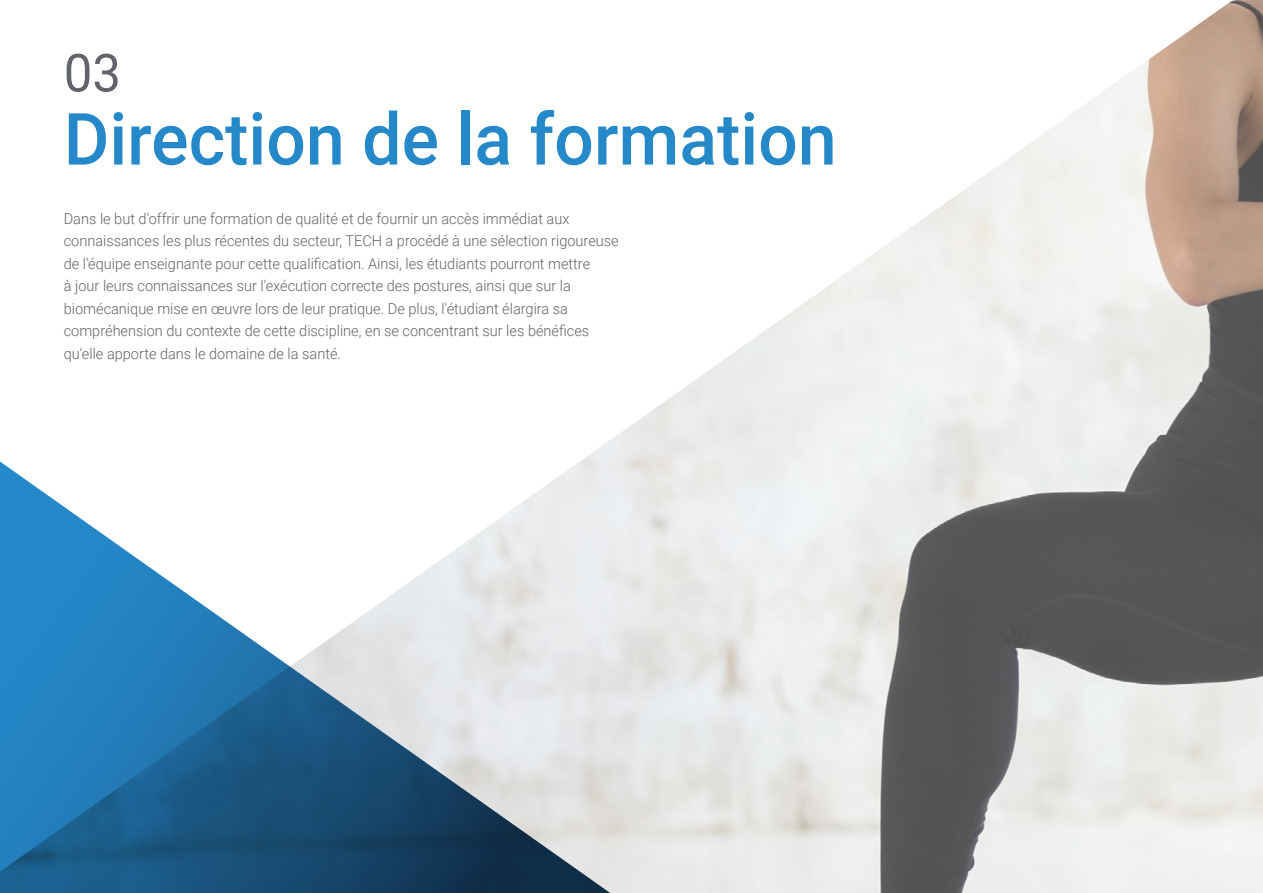
<style>
.page{position:relative;width:1263px;height:893px;background:#fff}
.page>*{position:absolute;margin:0;border:0;box-sizing:border-box;transform-origin:0 0}
.t1{font:500 72px "Roboto";color:#2488c9}
.t2{font:52.5px "Roboto";color:#61646a}
.t3{font:300 15px/22.5px "Roboto";color:#61646a}
</style>
<div class="page">
<img style="left:602px;top:0;width:661px;height:893px">
<svg style="left:0;top:446px;width:640px;height:447px"></svg>
<h2 class="t2" style="left:64px;top:36px;width:59px">03</h2>
<h1 class="t1" style="left:64px;top:89px;width:774px">Direction de la formation</h1>
<p class="t3" style="left:64px;top:207px;width:556px">Dans le but d'offrir une formation de qualité et de fournir un accès immédiat aux connaissances les plus récentes du secteur, TECH a procédé à une sélection rigoureuse de l'équipe enseignante pour cette qualification. Ainsi, les étudiants pourront mettre<br>à jour leurs connaissances sur l'exécution correcte des postures, ainsi que sur la biomécanique mise en œuvre lors de leur pratique. De plus, l'étudiant élargira sa compréhension du contexte de cette discipline, en se concentrant sur les bénéfices qu'elle apporte dans le domaine de la santé.</p>
</div>
